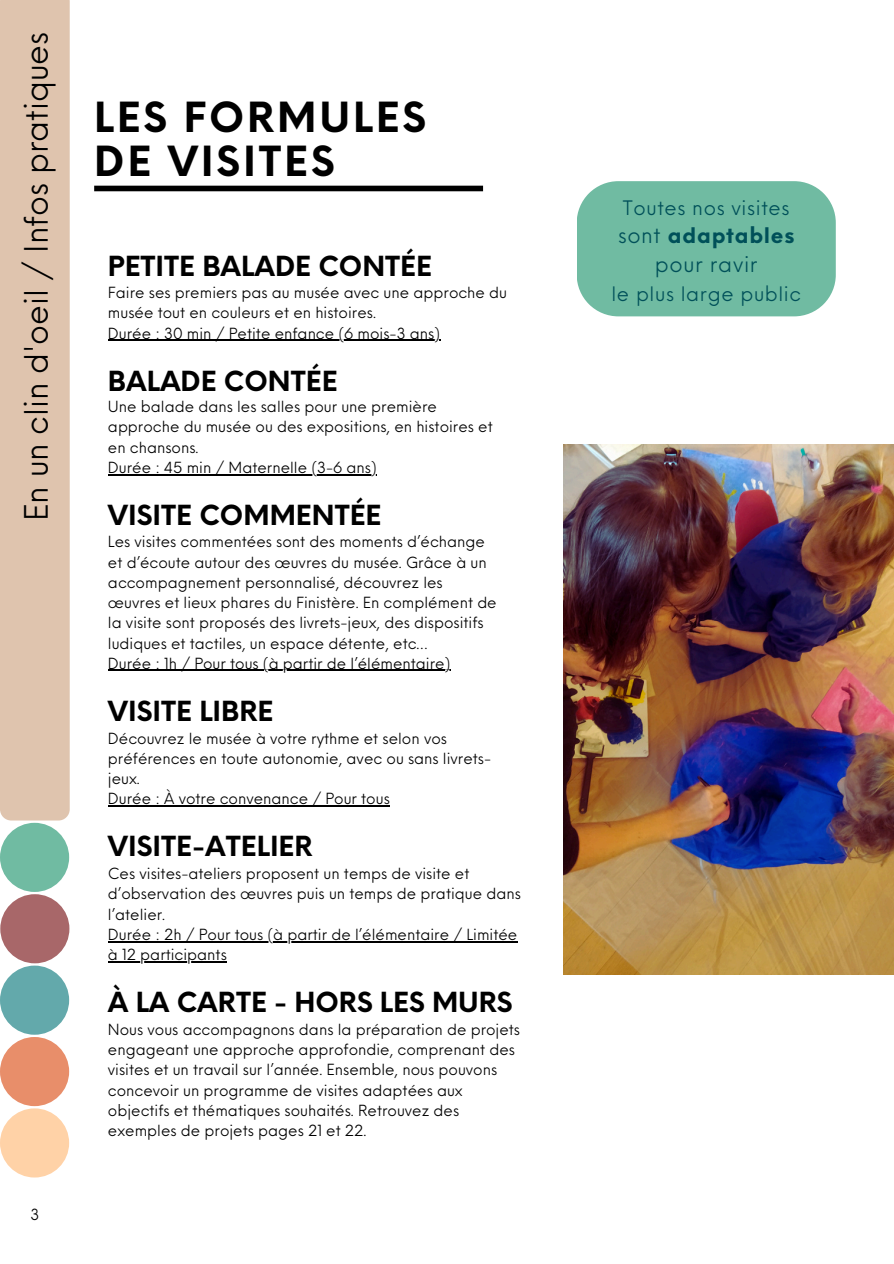
<style>
.page{position:relative;width:894px;height:1264px;background:#fff}
.page>*{position:absolute;margin:0;border:0;box-sizing:border-box;transform-origin:0 0}
.t1{font:700 40.5px/43.8px "Neue Einstellung";letter-spacing:.07em;color:#000}
.t2{font:31.5px "Neue Einstellung";color:#000}
.t3{font:700 27px "Neue Einstellung";color:#000}
.t4{font:21px/29.2px "Neue Einstellung";letter-spacing:.03em;color:#005059;text-align:center}
.t5{font:19.5px "Neue Einstellung";letter-spacing:.03em;color:#005059}
.t6{font:15px/20.2px "Neue Einstellung";color:#000}
.s1{font-weight:700}
</style>
<div class="page">
<img style="left:563px;top:445px;width:330px;height:529px">
<div style="left:94px;top:186px;width:389px;height:5px;background:#000"></div>
<div style="left:0;top:0;width:70px;height:820px;background:#dfc4ae"></div>
<div style="left:0;top:965px;width:69px;height:69px;background:#63a9ab;border-radius:50%"></div>
<div style="left:577px;top:181px;width:258px;height:135px;background:#70bba2"></div>
<hr style="left:108px;top:670px;width:342px;height:1px;background:#000">
<hr style="left:108px;top:474px;width:268px;height:1px;background:#000">
<hr style="left:108px;top:805px;width:282px;height:1px;background:#000">
<hr style="left:108px;top:940px;width:409px;height:2px;background:#000">
<hr style="left:108px;top:961px;width:119px;height:1px;background:#000">
<hr style="left:108px;top:340px;width:332px;height:1px;background:#000">
<div style="left:0;top:894px;width:69px;height:69px;background:#a86769;border-radius:50%"></div>
<div style="left:0;top:822px;width:69px;height:70px;background:#70bba2;border-radius:50%"></div>
<div style="left:0;top:1036px;width:69px;height:70px;background:#e88e6a;border-radius:50%"></div>
<div style="left:0;top:1108px;width:69px;height:69px;background:#ffd2a7;border-radius:50%"></div>
<p class="t2" style="left:8px;top:521px;width:490px;rotate:-90deg">En un clin d'oeil / Infos pratiques</p>
<h4 class="t6" style="left:30px;top:1202px;width:10px">3</h4>
<p class="t1" style="left:94px;top:91px;width:333px">LES FORMULES<br>DE VISITES</p>
<h3 class="t3" style="left:108px;top:242px;width:325px">PETITE BALADE CONTÉE</h3>
<p class="t6" style="left:108px;top:281px;width:400px">Faire ses premiers pas au musée avec une approche du musée tout en couleurs et en histoires.</p>
<p class="t6" style="left:108px;top:321px;width:333px">Durée : 30 min / Petite enfance (6 mois-3 ans)</p>
<p class="t3" style="left:108px;top:356px;width:231px">BALADE CONTÉE</p>
<h3 class="t6" style="left:108px;top:395px;width:386px">Une balade dans les salles pour une première approche du musée ou des expositions, en histoires et en chansons.</h3>
<p class="t6" style="left:108px;top:456px;width:270px">Durée : 45 min / Maternelle (3-6 ans)</p>
<h1 class="t3" style="left:108px;top:490px;width:275px">VISITE COMMENTÉE</h1>
<p class="t6" style="left:108px;top:530px;width:390px">Les visites commentées sont des moments d’échange et d’écoute autour des œuvres du musée. Grâce à un accompagnement personnalisé, découvrez les œuvres et lieux phares du Finistère. En complément de la visite sont proposés des livrets-jeux, des dispositifs ludiques et tactiles, un espace détente, etc…</p>
<h3 class="t6" style="left:108px;top:651px;width:344px">Durée : 1h / Pour tous (à partir de l’élémentaire)</h3>
<p class="t3" style="left:108px;top:686px;width:167px">VISITE LIBRE</p>
<h3 class="t6" style="left:108px;top:726px;width:384px">Découvrez le musée à votre rythme et selon vos préférences en toute autonomie, avec ou sans livrets&shy;jeux.</h3>
<p class="t6" style="left:108px;top:787px;width:283px">Durée : À votre convenance / Pour tous</p>
<p class="t3" style="left:108px;top:822px;width:206px">VISITE-ATELIER</p>
<h3 class="t6" style="left:108px;top:861px;width:414px">Ces visites-ateliers proposent un temps de visite et d’observation des œuvres puis un temps de pratique dans l’atelier.</h3>
<p class="t6" style="left:108px;top:922px;width:411px">Durée : 2h / Pour tous (à partir de l’élémentaire / Limitée</p>
<p class="t6" style="left:108px;top:942px;width:120px">à 12 participants</p>
<h3 class="t3" style="left:108px;top:977px;width:406px">À LA CARTE - HORS LES MURS</h3>
<p class="t6" style="left:108px;top:1017px;width:413px">Nous vous accompagnons dans la préparation de projets engageant une approche approfondie, comprenant des visites et un travail sur l’année. Ensemble, nous pouvons concevoir un programme de visites adaptées aux objectifs et thématiques souhaités. Retrouvez des exemples de projets pages 21 et 22.</p>
<p class="t5" style="left:622px;top:190px;width:168px">Toutes nos visites</p>
<p class="t4" style="left:618px;top:219px;width:178px">sont <span class="s1">adaptables </span>pour ravir</p>
<p class="t5" style="left:611px;top:276px;width:191px">le plus large public</p>
</div>
